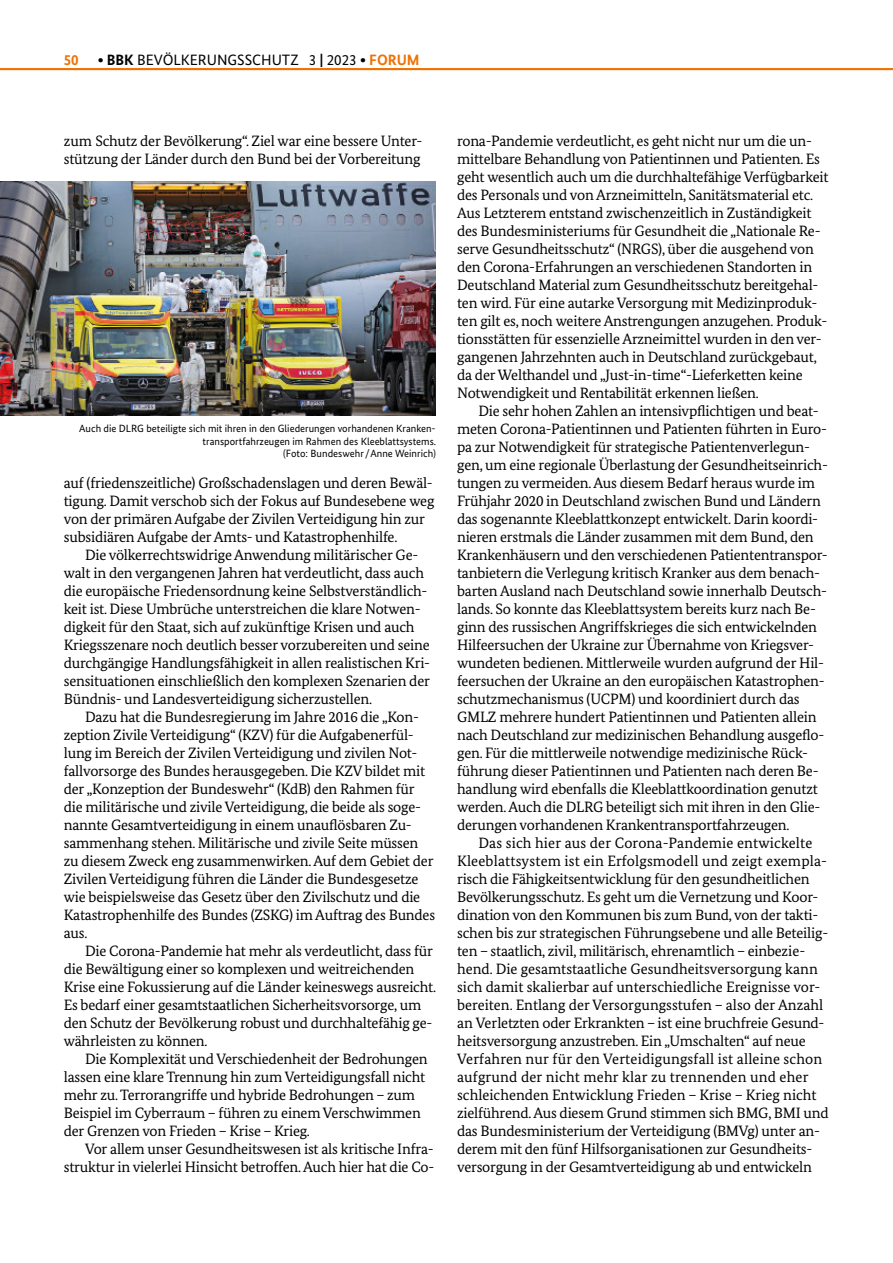
<style>
.page{position:relative;width:893px;height:1263px;background:#fff}
.page>*{position:absolute;margin:0;border:0;box-sizing:border-box;transform-origin:0 0}
.Fließtext{font:15px/18px "Bundes Serif";letter-spacing:-.015em;color:#000}
.t1{font:15px "Bundes Sans";color:#000}
.t2{font:700 15px "Bundes Sans";color:#ee7203}
.t3{font:10.5px/12.6px "Bundes Sans";color:#000;text-align:right}
.s1{font-weight:700}
.s2{font-weight:700;color:#ee7203}
</style>
<div class="page">
<img style="left:0;top:182px;width:436px;height:234px">
<hr style="left:0;top:68px;width:893px;height:2px;background:#ee7203">
<p class="t2" style="left:64px;top:51px;width:16px">50</p>
<p class="t1" style="left:98px;top:51px;width:323px"><span class="s1">∙ BBK</span> BEVÖLKERUNGSSCHUTZ 3 <span class="s1">|</span> 2023 <span class="s1">∙</span> <span class="s2">FORUM</span></p>
<p class="Fließtext" style="left:64px;top:131px;width:360px">zum Schutz der Bevölkerung“. Ziel war eine bessere Unter&shy;stützung der Länder durch den Bund bei der Vorbereitung</p>
<p class="t3" style="left:79px;top:422px;width:358px">Auch die DLRG beteiligte sich mit ihren in den Gliederungen vorhandenen Kranken&shy;transportfahrzeugen im Rahmen des Kleeblattsystems.<br>(Foto: Bundeswehr / Anne Weinrich)</p>
<p class="Fließtext" style="left:64px;top:473px;width:372px">auf (friedenszeitliche) Großschadenslagen und deren Bewäl&shy;tigung. Damit verschob sich der Fokus auf Bundesebene weg von der primären Aufgabe der Zivilen Verteidigung hin zur subsidiären Aufgabe der Amts- und Katastrophenhilfe.</p>
<p class="Fließtext" style="left:64px;top:545px;width:368px;text-indent:21px">Die völkerrechtswidrige Anwendung militärischer Ge&shy;walt in den vergangenen Jahren hat verdeutlicht, dass auch die europäische Friedensordnung keine Selbstverständlich&shy;keit ist. Diese Umbrüche unterstreichen die klare Notwen&shy;digkeit für den Staat, sich auf zukünftige Krisen und auch Kriegsszenare noch deutlich besser vorzubereiten und seine durchgängige Handlungsfähigkeit in allen realistischen Kri&shy;sensituationen einschließlich den komplexen Szenarien der Bündnis- und Landesverteidigung sicherzustellen.</p>
<p class="Fließtext" style="left:64px;top:707px;width:373px;text-indent:21px">Dazu hat die Bundesregierung im Jahre 2016 die „Kon&shy;zeption Zivile Verteidigung“ (KZV) für die Aufgabenerfül&shy;lung im Bereich der Zivilen Verteidigung und zivilen Not&shy;fallvorsorge des Bundes herausgegeben. Die KZV bildet mit der „Konzeption der Bundeswehr“ (KdB) den Rahmen für die militärische und zivile Verteidigung, die beide als soge&shy;nannte Gesamtverteidigung in einem unauflösbaren Zu&shy;sammenhang stehen. Militärische und zivile Seite müssen zu diesem Zweck eng zusammenwirken. Auf dem Gebiet der Zivilen Verteidigung führen die Länder die Bundesgesetze wie beispielsweise das Gesetz über den Zivilschutz und die Katastrophenhilfe des Bundes (ZSKG) im Auftrag des Bundes aus.</p>
<p class="Fließtext" style="left:64px;top:941px;width:374px;text-indent:21px">Die Corona-Pandemie hat mehr als verdeutlicht, dass für die Bewältigung einer so komplexen und weitreichenden Krise eine Fokussierung auf die Länder keineswegs ausreicht.<br>Es bedarf einer gesamtstaatlichen Sicherheitsvorsorge, um den Schutz der Bevölkerung robust und durchhaltefähig ge&shy;währleisten zu können.</p>
<p class="Fließtext" style="left:64px;top:1049px;width:365px;text-indent:21px">Die Komplexität und Verschiedenheit der Bedrohungen lassen eine klare Trennung hin zum Verteidigungsfall nicht mehr zu. Terrorangriffe und hybride Bedrohungen – zum Beispiel im Cyberraum – führen zu einem Verschwimmen der Grenzen von Frieden – Krise – Krieg.</p>
<p class="Fließtext" style="left:64px;top:1139px;width:372px;text-align:right">Vor allem unser Gesundheitswesen ist als kritische Infra&shy;struktur in vielerlei Hinsicht betroffen. Auch hier hat die Co-</p>
<p class="Fließtext" style="left:457px;top:131px;width:373px">rona-Pandemie verdeutlicht, es geht nicht nur um die un&shy;mittelbare Behandlung von Patientinnen und Patienten. Es geht wesentlich auch um die durchhaltefähige Verfügbarkeit des Personals und von Arzneimitteln, Sanitätsmaterial etc.<br>Aus Letzterem entstand zwischenzeitlich in Zuständigkeit des Bundesministeriums für Gesundheit die „Nationale Re&shy;serve Gesundheitsschutz“ (NRGS), über die ausgehend von den Corona-Erfahrungen an verschiedenen Standorten in Deutschland Material zum Gesundheitsschutz bereitgehal&shy;ten wird. Für eine autarke Versorgung mit Medizinproduk&shy;ten gilt es, noch weitere Anstrengungen anzugehen. Produk&shy;tionsstätten für essenzielle Arzneimittel wurden in den ver&shy;gangenen Jahrzehnten auch in Deutschland zurückgebaut, da der Welthandel und „Just-in-time“-Lieferketten keine Notwendigkeit und Rentabilität erkennen ließen.</p>
<p class="Fließtext" style="left:457px;top:401px;width:372px;text-indent:21px">Die sehr hohen Zahlen an intensivpflichtigen und beat&shy;meten Corona-Patientinnen und Patienten führten in Euro&shy;pa zur Notwendigkeit für strategische Patientenverlegun&shy;gen, um eine regionale Überlastung der Gesundheitseinrich&shy;tungen zu vermeiden. Aus diesem Bedarf heraus wurde im Frühjahr 2020 in Deutschland zwischen Bund und Ländern das sogenannte Kleeblattkonzept entwickelt. Darin koordi&shy;nieren erstmals die Länder zusammen mit dem Bund, den Krankenhäusern und den verschiedenen Patiententranspor&shy;tanbietern die Verlegung kritisch Kranker aus dem benach&shy;barten Ausland nach Deutschland sowie innerhalb Deutsch&shy;lands. So konnte das Kleeblattsystem bereits kurz nach Be&shy;ginn des russischen Angriffskrieges die sich entwickelnden Hilfeersuchen der Ukraine zur Übernahme von Kriegsver&shy;wundeten bedienen. Mittlerweile wurden aufgrund der Hil&shy;feersuchen der Ukraine an den europäischen Katastrophen&shy;schutzmechanismus (UCPM) und koordiniert durch das GMLZ mehrere hundert Patientinnen und Patienten allein nach Deutschland zur medizinischen Behandlung ausgeflo&shy;gen. Für die mittlerweile notwendige medizinische Rück&shy;führung dieser Patientinnen und Patienten nach deren Be&shy;handlung wird ebenfalls die Kleeblattkoordination genutzt werden. Auch die DLRG beteiligt sich mit ihren in den Glie&shy;derungen vorhandenen Krankentransportfahrzeugen.</p>
<p class="Fließtext" style="left:457px;top:833px;width:373px;text-indent:21px">Das sich hier aus der Corona-Pandemie entwickelte Kleeblattsystem ist ein Erfolgsmodell und zeigt exempla&shy;risch die Fähigkeitsentwicklung für den gesundheitlichen Bevölkerungsschutz. Es geht um die Vernetzung und Koor&shy;dination von den Kommunen bis zum Bund, von der takti&shy;schen bis zur strategischen Führungsebene und alle Beteilig&shy;ten – staatlich, zivil, militärisch, ehrenamtlich – einbezie&shy;hend. Die gesamtstaatliche Gesundheitsversorgung kann sich damit skalierbar auf unterschiedliche Ereignisse vor&shy;bereiten. Entlang der Versorgungsstufen – also der Anzahl an Verletzten oder Erkrankten – ist eine bruchfreie Gesund&shy;heitsversorgung anzustreben. Ein „Umschalten“ auf neue Verfahren nur für den Verteidigungsfall ist alleine schon aufgrund der nicht mehr klar zu trennenden und eher schleichenden Entwicklung Frieden – Krise – Krieg nicht zielführend. Aus diesem Grund stimmen sich BMG, BMI und das Bundesministerium der Verteidigung (BMVg) unter an&shy;derem mit den fünf Hilfsorganisationen zur Gesundheits&shy;versorgung in der Gesamtverteidigung ab und entwickeln</p>
</div>
